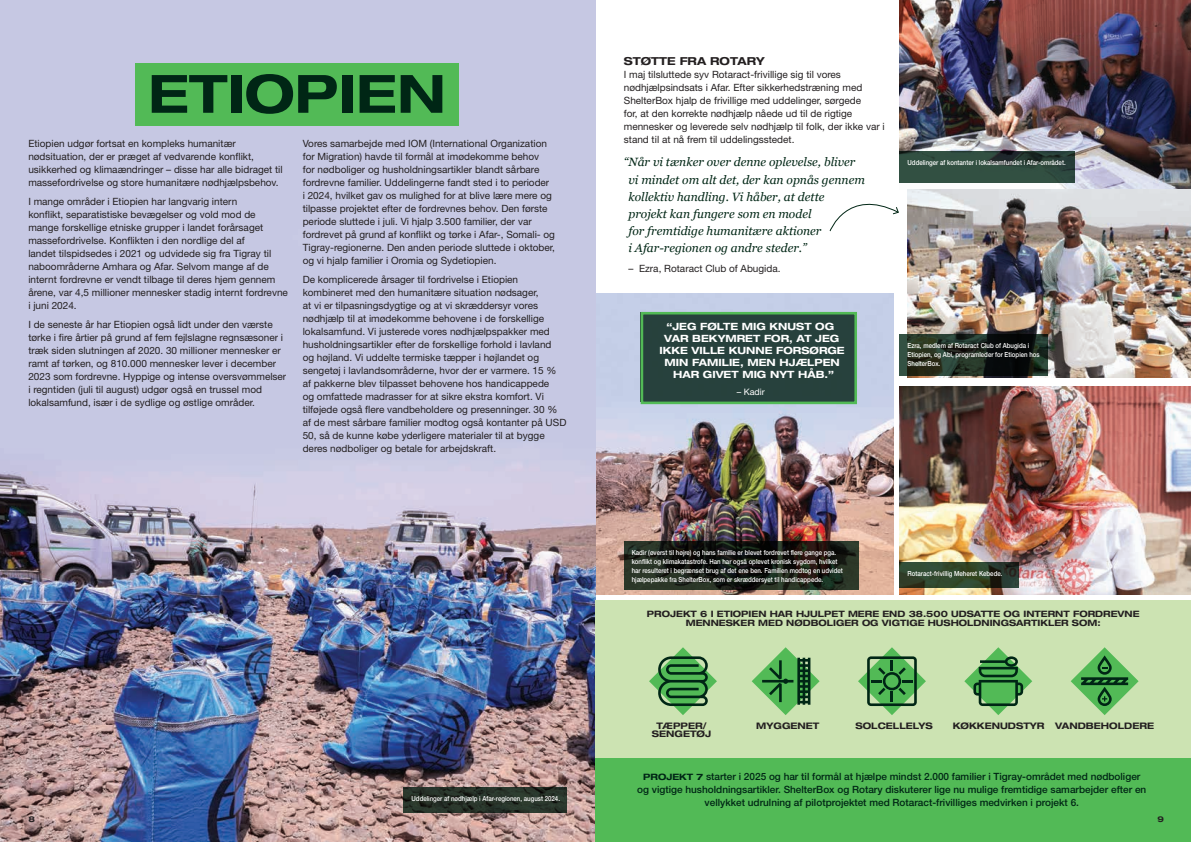
<style>
.page{position:relative;width:1191px;height:842px;background:#fff}
.page>*{position:absolute;margin:0;border:0;box-sizing:border-box;transform-origin:0 0}
.t1{font:700 expanded 52.8px "Helvetica Neue LT Std";color:#002615}
.t2{font:italic 12px/17.2px "Georgia";color:#002615}
.t3{font:700 expanded 11px "Helvetica Neue LT Std";color:#231f20}
.t4{font:10px/13px "Helvetica Neue LT Std";color:#231f20}
.t5{font:500 10px/13px "Helvetica Neue LT Std";color:#002615;text-align:center}
.t6{font:700 expanded 10px/12px "Helvetica Neue LT Std";color:#fff;text-align:center}
.t7{font:700 expanded 9px/8px "Helvetica Neue LT Std";color:#231f20;text-align:center}
.t8{font:8.9px "Helvetica Neue LT Std";color:#fff}
.t9{font:700 expanded 8.8px/9px "Helvetica Neue LT Std";color:#231f20;text-align:center}
.t10{font:700 expanded 8px "Helvetica Neue LT Std";color:#231f20}
.t11{font:500 7px/9px "Helvetica Neue LT Std";color:#fff;scale:.87 1}
.s1{font-weight:700;font-stretch:expanded;font-size:8.8px}
</style>
<div class="page">
<img style="left:899px;top:386px;width:292px;height:209px">
<img style="left:595px;top:293px;width:298px;height:302px">
<img style="left:0;top:0;width:595px;height:842px">
<svg style="left:403px;top:787px;width:163px;height:26px;background:#253027"></svg>
<svg style="left:623px;top:541px;width:235px;height:49px;background:#1a1e17"></svg>
<div style="left:595px;top:600px;width:596px;height:185px;background:#cce3b2"></div>
<svg style="left:649px;top:647px;width:68px;height:68px"></svg>
<svg style="left:751px;top:647px;width:68px;height:68px"></svg>
<svg style="left:858px;top:647px;width:68px;height:68px"></svg>
<svg style="left:1070px;top:647px;width:68px;height:68px"></svg>
<svg style="left:964px;top:647px;width:68px;height:68px"></svg>
<img style="left:899px;top:0;width:292px;height:190px">
<img style="left:907px;top:190px;width:284px;height:187px">
<svg style="left:899px;top:151px;width:176px;height:32px;background:#2d483d"></svg>
<svg style="left:899px;top:334px;width:149px;height:42px;background:#1b261d"></svg>
<svg style="left:899px;top:562px;width:120px;height:26px;background:#2d3f29"></svg>
<div style="left:135px;top:64px;width:323px;height:62px;background:#52ba56"></div>
<div style="left:640px;top:312px;width:217px;height:89px;background:#27413d"></div>
<div style="left:640px;top:312px;width:217px;height:92px;border:3px solid #52ba56"></div>
<div style="left:595px;top:758px;width:596px;height:84px;background:#52ba56"></div>
<svg style="left:829px;top:203px;width:70px;height:29px"></svg>
<h1 class="t1" style="left:148px;top:59px;width:299px">ETIOPIEN</h1>
<p class="t4" style="left:28px;top:137px;width:256px">Etiopien udgør fortsat en kompleks humanitær nødsituation, der er præget af vedvarende konflikt, usikkerhed og klimaændringer – disse har alle bidraget til massefordrivelse og store humanitære nødhjælpsbehov.</p>
<p class="t4" style="left:28px;top:195px;width:261px">I mange områder i Etiopien har langvarig intern<br>konflikt, separatistiske bevægelser og vold mod de mange forskellige etniske grupper i landet forårsaget massefordrivelse. Konflikten i den nordlige del af<br>landet tilspidsedes i 2021 og udvidede sig fra Tigray til naboområderne Amhara og Afar. Selvom mange af de internt fordrevne er vendt tilbage til deres hjem gennem årene, var 4,5 millioner mennesker stadig internt fordrevne i juni 2024.</p>
<p class="t4" style="left:28px;top:317px;width:259px">I de seneste år har Etiopien også lidt under den værste tørke i fire årtier på grund af fem fejlslagne regnsæsoner i træk siden slutningen af 2020. 30 millioner mennesker er ramt af tørken, og 810.000 mennesker lever i december 2023 som fordrevne. Hyppige og intense oversvømmelser i regntiden (juli til august) udgør også en trussel mod lokalsamfund, især i de sydlige og østlige områder.</p>
<p class="t4" style="left:303px;top:137px;width:254px">Vores samarbejde med IOM (International Organization for Migration) havde til formål at imødekomme behov<br>for nødboliger og husholdningsartikler blandt sårbare fordrevne familier. Uddelingerne fandt sted i to perioder<br>i 2024, hvilket gav os mulighed for at blive lære mere og tilpasse projektet efter de fordrevnes behov. Den første periode sluttede i juli. Vi hjalp 3.500 familier, der var fordrevet på grund af konflikt og tørke i Afar-, Somali- og Tigray-regionerne. Den anden periode sluttede i oktober, og vi hjalp familier i Oromia og Sydetiopien.</p>
<p class="t4" style="left:303px;top:273px;width:265px">De komplicerede årsager til fordrivelse i Etiopien kombineret med den humanitære situation nødsager,<br>at vi er tilpasningsdygtige og at vi skræddersyr vores nødhjælp til at imødekomme behovene i de forskellige lokalsamfund. Vi justerede vores nødhjælpspakker med husholdningsartikler efter de forskellige forhold i lavland<br>og højland. Vi uddelte termiske tæpper i højlandet og sengetøj i lavlandsområderne, hvor der er varmere. 15 % af pakkerne blev tilpasset behovene hos handicappede<br>og omfattede madrasser for at sikre ekstra komfort. Vi tilføjede også flere vandbeholdere og presenninger. 30 % af de mest sårbare familier modtog også kontanter på USD 50, så de kunne købe yderligere materialer til at bygge deres nødboliger og betale for arbejdskraft.</p>
<p class="t10" style="left:28px;top:814px;width:8px">8</p>
<p class="t11" style="left:411px;top:794px;width:172px">Uddelinger af nødhjælp i Afar-regionen, august 2024.</p>
<p class="t3" style="left:624px;top:53px;width:142px">STØTTE FRA ROTARY</p>
<p class="t4" style="left:624px;top:67px;width:262px">I maj tilsluttede syv Rotaract-frivillige sig til vores nødhjælpsindsats i Afar. Efter sikkerhedstræning med ShelterBox hjalp de frivillige med uddelinger, sørgede<br>for, at den korrekte nødhjælp nåede ud til de rigtige mennesker og leverede selv nødhjælp til folk, der ikke var i stand til at nå frem til uddelingsstedet.</p>
<p class="t2" style="left:628px;top:154px;width:238px;text-indent:-5px">“Når vi tænker over denne oplevelse, bliver vi mindet om alt det, der kan opnås gennem kollektiv handling. Vi håber, at dette projekt kan fungere som en model<br>for fremtidige humanitære aktioner<br>i Afar-regionen og andre steder.”</p>
<p class="t4" style="left:628px;top:262px;width:154px">– Ezra, Rotaract Club of Abugida.</p>
<p class="t6" style="left:659px;top:320px;width:187px">“JEG FØLTE MIG KNUST OG<br>VAR BEKYMRET FOR, AT JEG<br>IKKE VILLE KUNNE FORSØRGE<br>MIN FAMILIE, MEN HJÆLPEN<br>HAR GIVET MIG NYT HÅB.”</p>
<p class="t8" style="left:737px;top:386px;width:29px">– Kadir</p>
<p class="t11" style="left:907px;top:158px;width:183px">Uddelinger af kontanter i lokalsamfundet i Afar-området.</p>
<p class="t11" style="left:907px;top:340px;width:153px">Ezra, medlem af Rotaract Club of Abugida i<br>Etiopien, og Abi, programleder for Etiopien hos<br>ShelterBox.</p>
<p class="t11" style="left:631px;top:548px;width:244px">Kadir (øverst til højre) og hans familie er blevet fordrevet flere gange pga. konflikt og klimakatastrofe. Han har også oplevet kronisk sygdom, hvilket har resulteret i begrænset brug af det ene ben. Familien modtog en udvidet hjælpepakke fra ShelterBox, som er skræddersyet til handicappede.</p>
<p class="t11" style="left:907px;top:568px;width:111px">Rotaract-frivillig Meheret Kebede.</p>
<p class="t9" style="left:647px;top:609px;width:494px">PROJEKT 6 I ETIOPIEN HAR HJULPET MERE END 38.500 UDSATTE OG INTERNT FORDREVNE<br>MENNESKER MED NØDBOLIGER OG VIGTIGE HUSHOLDNINGSARTIKLER SOM:</p>
<p class="t7" style="left:652px;top:722px;width:61px">TÆPPER/<br>SENGETØJ</p>
<p class="t7" style="left:756px;top:722px;width:65px">MYGGENET</p>
<p class="t7" style="left:855px;top:722px;width:79px">SOLCELLELYS</p>
<p class="t7" style="left:952px;top:722px;width:203px">KØKKENUDSTYR VANDBEHOLDERE</p>
<p class="t5" style="left:637px;top:770px;width:510px"><span class="s1">PROJEKT 7</span> starter i 2025 og har til formål at hjælpe mindst 2.000 familier i Tigray-området med nødboliger og vigtige husholdningsartikler. ShelterBox og Rotary diskuterer lige nu mulige fremtidige samarbejder efter en vellykket udrulning af pilotprojektet med Rotaract-frivilliges medvirken i projekt 6.</p>
<p class="t10" style="left:1157px;top:814px;width:8px">9</p>
</div>
